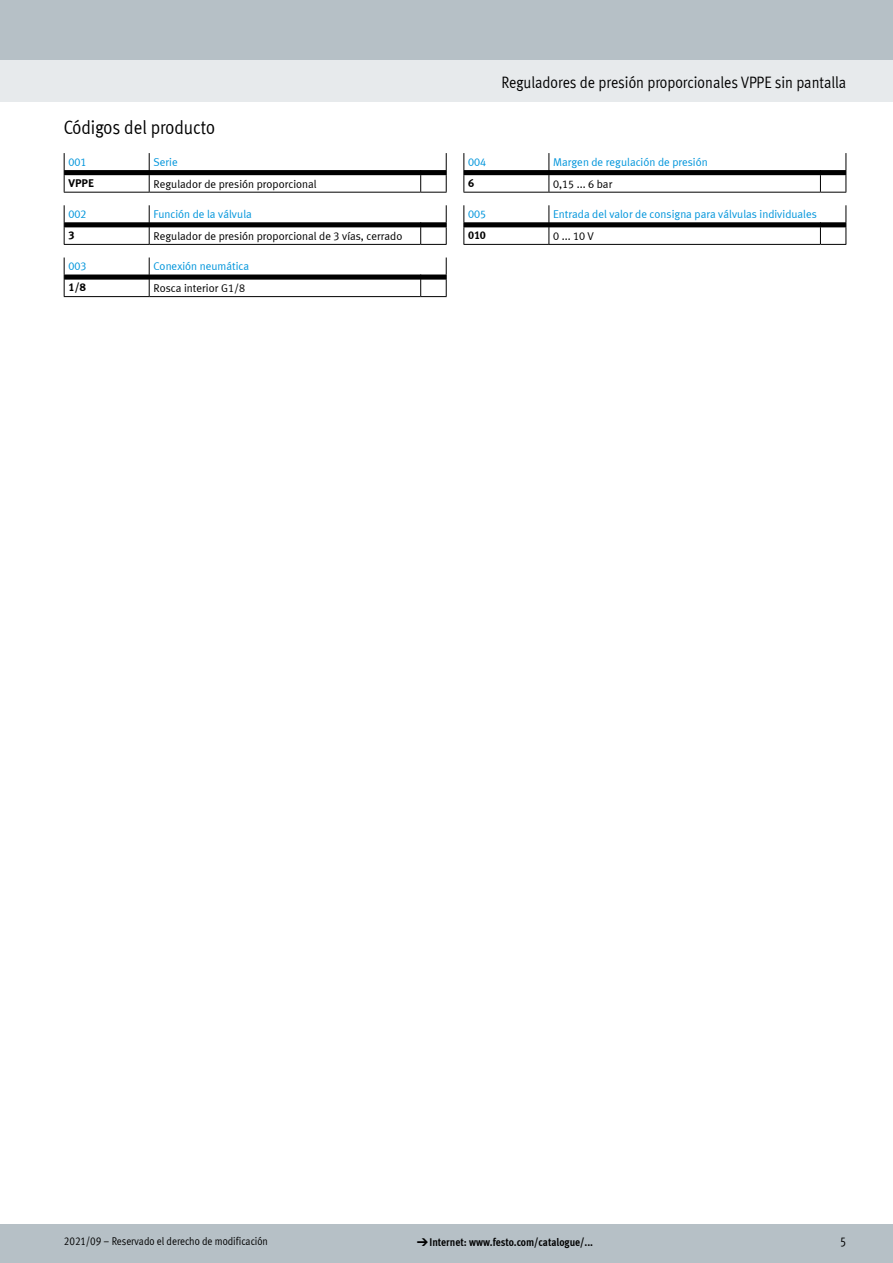
<style>
.page{position:relative;width:893px;height:1263px;background:#fff}
.page>*{position:absolute;margin:0;border:0;box-sizing:border-box;transform-origin:0 0}
.FES_title_section{font:19.5px "Meta Cond LF";color:#000}
.FES_title_family{font:16.5px "Meta Cond LF";color:#000}
.t1{font:12.75px "Meta Cond LF";color:#000}
.t2{font:11.25px "Meta Plus LF";color:#0095db}
.t3{font:11.25px "Meta Plus LF";color:#000}
.t4{font:11.25px "Meta Cond LF";color:#000}
.t5{font:700 11.25px "Meta Cond LF";color:#000}
.t6{font:700 11.25px "Meta Plus LF";color:#000}
.s1{font-family:"Meto Pict 182";font-weight:400}
</style>
<div class="page">
<div style="left:0;top:1225px;width:893px;height:38px;background:#b6c0c6"></div>
<div style="left:0;top:60px;width:893px;height:42px;background:#e7eaec"></div>
<div style="left:0;top:0;width:893px;height:60px;background:#b6c0c6"></div>
<svg style="left:64px;top:153px;width:383px;height:40px"></svg>
<svg style="left:64px;top:205px;width:383px;height:40px"></svg>
<svg style="left:64px;top:257px;width:383px;height:40px"></svg>
<svg style="left:463px;top:153px;width:384px;height:40px"></svg>
<svg style="left:463px;top:205px;width:384px;height:40px"></svg>
<p class="FES_title_section" style="left:64px;top:116px;width:153px">Códigos del producto</p>
<p class="t2" style="left:68px;top:155px;width:20px">001</p>
<p class="t2" style="left:153px;top:155px;width:26px">Serie</p>
<p class="t6" style="left:68px;top:176px;width:27px">VPPE</p>
<p class="t3" style="left:153px;top:177px;width:165px">Regulador de presión proporcional</p>
<p class="t2" style="left:68px;top:207px;width:20px">002</p>
<p class="t2" style="left:153px;top:207px;width:100px">Función de la válvula</p>
<p class="t6" style="left:68px;top:228px;width:8px">3</p>
<p class="t3" style="left:153px;top:229px;width:250px">Regulador de presión proporcional de 3 vías, cerrado</p>
<p class="t2" style="left:68px;top:260px;width:20px">003</p>
<p class="t2" style="left:153px;top:260px;width:97px">Conexión neumática</p>
<p class="t6" style="left:68px;top:280px;width:19px">1/8</p>
<p class="t3" style="left:153px;top:281px;width:93px">Rosca interior G1/8</p>
<p class="FES_title_family" style="left:502px;top:72px;width:346px">Reguladores de presión proporcionales VPPE sin pantalla</p>
<p class="t2" style="left:468px;top:155px;width:20px">004</p>
<p class="t2" style="left:553px;top:155px;width:156px">Margen de regulación de presión</p>
<p class="t6" style="left:468px;top:176px;width:8px">6</p>
<p class="t3" style="left:553px;top:177px;width:61px">0,15 ... 6 bar</p>
<p class="t2" style="left:468px;top:207px;width:20px">005</p>
<p class="t2" style="left:553px;top:207px;width:265px">Entrada del valor de consigna para válvulas individuales</p>
<p class="t6" style="left:468px;top:228px;width:19px">010</p>
<p class="t3" style="left:553px;top:229px;width:42px">0 ... 10 V</p>
<p class="t4" style="left:64px;top:1234px;width:206px">2021/09 – Reservado el derecho de modificación</p>
<p class="t5" style="left:417px;top:1235px;width:178px"><span class="s1">d</span>Internet: www.festo.com/catalogue/...</p>
<p class="t1" style="left:840px;top:1234px;width:8px">5</p>
</div>
